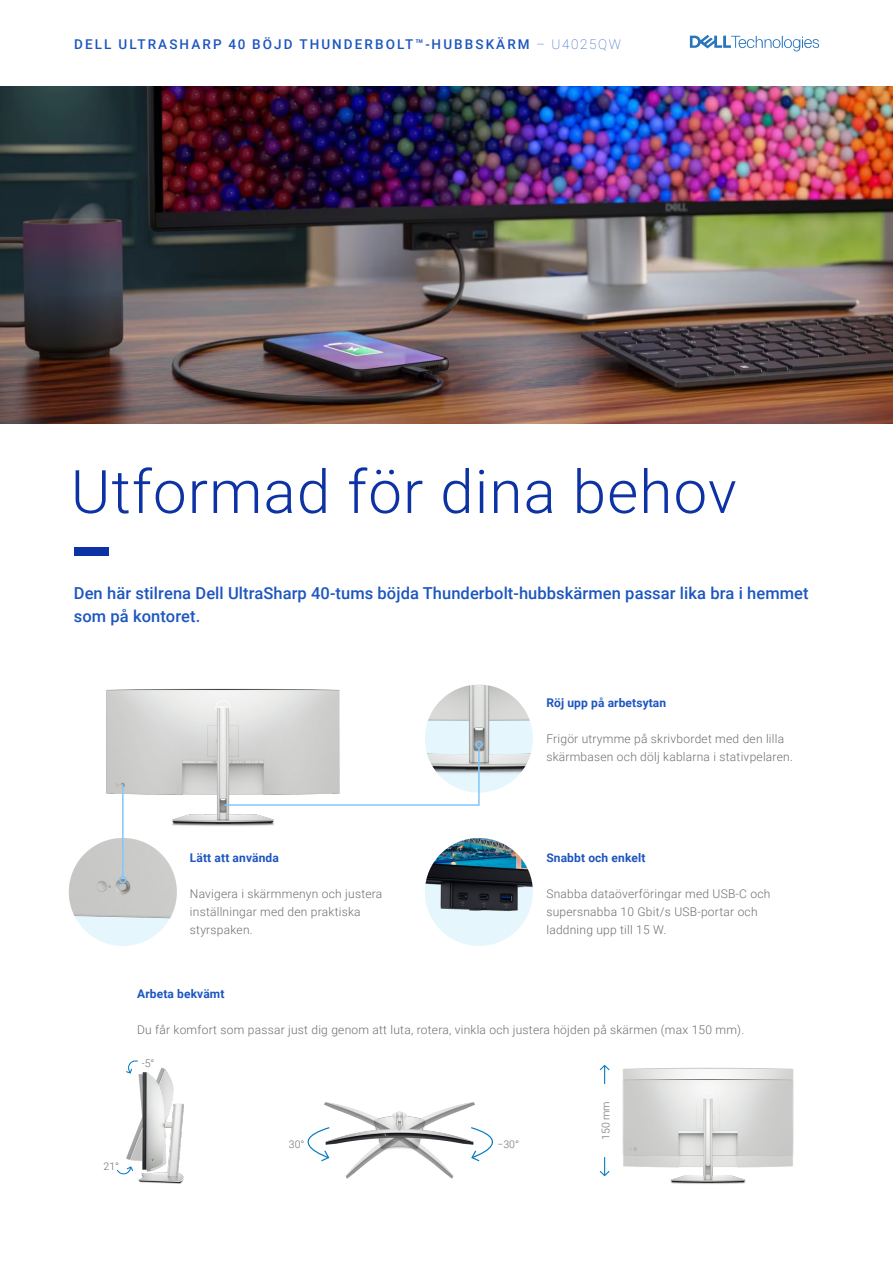
<style>
.page{position:relative;width:893px;height:1263px;background:#fff}
.page>*{position:absolute;margin:0;border:0;box-sizing:border-box;transform-origin:0 0}
.t1{font:300 60px "Roboto";letter-spacing:.02em;color:#0c32a4}
.t2{font:500 16.5px/22.5px "Roboto";letter-spacing:.005em;color:#1d56c0}
.t3{font:500 13.5px "Roboto";letter-spacing:.155em;color:#1d56c0}
.t4{font:300 12px/18px "Roboto";letter-spacing:.02em;color:#6e6e6e}
.t5{font:700 12px "Roboto";letter-spacing:.01em;color:#1d56c0}
.t6{font:300 10.5px "Roboto";color:#6e6e6e}
.s1{font-weight:100}
</style>
<div class="page">
<img style="left:324px;top:1102px;width:151px;height:77px">
<svg style="left:307px;top:1126px;width:24px;height:36px"></svg>
<svg style="left:470px;top:1126px;width:23px;height:36px"></svg>
<img style="left:599px;top:1064px;width:195px;height:120px">
<svg style="left:600px;top:1065px;width:10px;height:19px"></svg>
<svg style="left:600px;top:1157px;width:10px;height:19px"></svg>
<img style="left:126px;top:1067px;width:58px;height:117px">
<svg style="left:126px;top:1060px;width:12px;height:14px"></svg>
<svg style="left:117px;top:1166px;width:16px;height:9px"></svg>
<img style="left:425px;top:685px;width:108px;height:108px;border-radius:54px">
<img style="left:425px;top:838px;width:108px;height:108px;border-radius:54px">
<img style="left:69px;top:838px;width:108px;height:108px;border-radius:54px">
<img style="left:86px;top:688px;width:254px;height:187px">
<img style="left:0;top:86px;width:893px;height:338px">
<hr style="left:122px;top:786px;width:2px;height:90px;background:#80c7fb">
<div style="left:119px;top:876px;width:8px;height:7px;border:2px solid #80c7fb;border-radius:50%"></div>
<svg style="left:223px;top:746px;width:257px;height:60px"></svg>
<div style="left:475px;top:741px;width:8px;height:7px;border:2px solid #80c7fb;border-radius:50%"></div>
<svg style="left:690px;top:35px;width:129px;height:16px"></svg>
<div style="left:75px;top:547px;width:34px;height:9px;background:#0c32a4"></div>
<p class="t3" style="left:74px;top:34px;width:548px">DELL ULTRASHARP 40 BÖJD THUNDERBOLT™-HUBBSKÄRM <span class="s1">– U4025QW</span></p>
<h1 class="t1" style="left:71px;top:450px;width:667px">Utformad för dina behov</h1>
<h2 class="t2" style="left:74px;top:581px;width:736px">Den här stilrena Dell UltraSharp 40-tums böjda Thunderbolt-hubbskärmen passar lika bra i hemmet som på kontoret.</h2>
<p class="t5" style="left:190px;top:849px;width:90px">Lätt att använda</p>
<p class="t4" style="left:190px;top:884px;width:194px">Navigera i skärmmenyn och justera inställningar med den praktiska styrspaken.</p>
<p class="t5" style="left:546px;top:694px;width:121px">Röj upp på arbetsytan</p>
<p class="t4" style="left:546px;top:729px;width:248px">Frigör utrymme på skrivbordet med den lilla skärmbasen och dölj kablarna i stativpelaren.</p>
<p class="t5" style="left:546px;top:849px;width:101px">Snabbt och enkelt</p>
<p class="t4" style="left:546px;top:884px;width:226px">Snabba dataöverföringar med USB-C och supersnabba 10 Gbit/s USB-portar och laddning upp till 15 W.</p>
<p class="t5" style="left:137px;top:985px;width:89px">Arbeta bekvämt</p>
<p class="t4" style="left:137px;top:1020px;width:609px">Du får komfort som passar just dig genom att luta, rotera, vinkla och justera höjden på skärmen (max 150 mm).</p>
<p class="t6" style="left:142px;top:1056px;width:14px">-5°</p>
<p class="t6" style="left:104px;top:1159px;width:17px">21°</p>
<p class="t6" style="left:289px;top:1137px;width:17px">30°</p>
<p class="t6" style="left:497px;top:1137px;width:23px">−30°</p>
<p class="t6" style="left:598px;top:1140px;width:40px;rotate:-90deg">150 mm</p>
</div>
